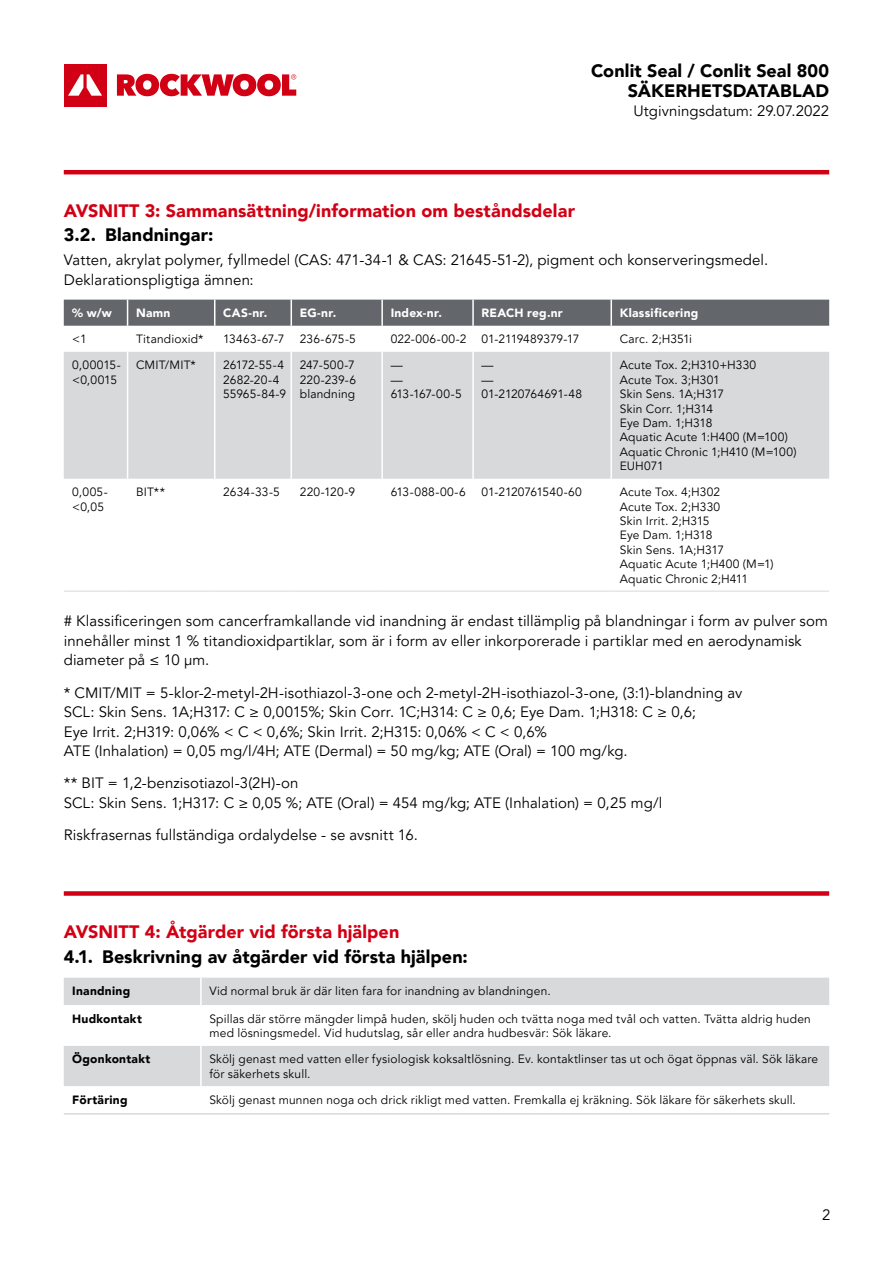
<style>
.page{position:relative;width:893px;height:1263px;background:#fff}
.page>*{position:absolute;margin:0;border:0;box-sizing:border-box;transform-origin:0 0}
.t1{font:900 18px/19.2px "Avenir LT Pro";letter-spacing:.005em;color:#000;text-align:right}
.t2{font:900 18px "Avenir LT Pro";letter-spacing:.005em;color:#d20014}
.t3{font:15px/19.5px "Avenir LT Pro";letter-spacing:.005em;color:#000}
.t4{font:12px/14.4px "Avenir LT Pro";letter-spacing:.015em;color:#000}
.t5{font:900 12px "Avenir LT Pro";letter-spacing:.025em;color:#fff}
.t6{font:900 12px "Avenir LT Pro";letter-spacing:.02em;color:#000}
.t7{font:12px/14.4px "Avenir LT Pro";letter-spacing:-.015em;color:#000}
.t8{font:12px "Avenir LT Pro";letter-spacing:-.005em;color:#000}
.t9{font:12px/14.4px "Avenir LT Pro";letter-spacing:-.01em;color:#000}
</style>
<div class="page">
<div style="left:64px;top:64px;width:42px;height:42px;background:#d20014"></div>
<svg style="left:68px;top:74px;width:34px;height:22px"></svg>
<svg style="left:117px;top:74px;width:179px;height:22px"></svg>
<hr style="left:64px;top:170px;width:765px;height:4px;background:#d20014">
<div style="left:64px;top:891px;width:765px;height:5px;background:#d20014"></div>
<div style="left:64px;top:352px;width:765px;height:127px;background:#d8d9da"></div>
<div style="left:64px;top:300px;width:765px;height:26px;background:#63666a"></div>
<hr style="left:127px;top:352px;width:1px;height:127px;background:#fff">
<hr style="left:214px;top:352px;width:1px;height:127px;background:#fff">
<hr style="left:291px;top:352px;width:1px;height:127px;background:#fff">
<hr style="left:381px;top:352px;width:2px;height:127px;background:#fff">
<hr style="left:472px;top:352px;width:2px;height:127px;background:#fff">
<hr style="left:610px;top:352px;width:2px;height:127px;background:#fff">
<hr style="left:64px;top:590px;width:64px;height:2px;background:#e6e6e6">
<hr style="left:128px;top:590px;width:87px;height:2px;background:#e6e6e6">
<hr style="left:215px;top:590px;width:76px;height:2px;background:#e6e6e6">
<hr style="left:291px;top:590px;width:91px;height:2px;background:#e6e6e6">
<hr style="left:382px;top:590px;width:91px;height:2px;background:#e6e6e6">
<hr style="left:473px;top:590px;width:138px;height:2px;background:#e6e6e6">
<hr style="left:611px;top:590px;width:218px;height:2px;background:#e6e6e6">
<div style="left:64px;top:978px;width:765px;height:27px;background:#d8d9da"></div>
<div style="left:64px;top:1046px;width:765px;height:40px;background:#d8d9da"></div>
<hr style="left:200px;top:978px;width:2px;height:27px;background:#fff">
<hr style="left:200px;top:1046px;width:2px;height:40px;background:#fff">
<hr style="left:64px;top:1113px;width:137px;height:1px;background:#d8d9da">
<hr style="left:201px;top:1113px;width:628px;height:1px;background:#d8d9da">
<h1 class="t1" style="left:591px;top:62px;width:240px">Conlit Seal / Conlit Seal 800<br>SÄKERHETSDATABLAD</h1>
<p class="t3" style="left:633px;top:101px;width:197px">Utgivningsdatum: 29.07.2022</p>
<h1 class="t2" style="left:64px;top:200px;width:513px">AVSNITT 3: Sammansättning/information om beståndsdelar</h1>
<h1 class="t1" style="left:64px;top:226px;width:151px">3.2. Blandningar:</h1>
<p class="t3" style="left:64px;top:251px;width:706px">Vatten, akrylat polymer, fyllmedel (CAS: 471-34-1 &amp; CAS: 21645-51-2), pigment och konserveringsmedel.<br>Deklarationspligtiga ämnen:</p>
<p class="t5" style="left:72px;top:306px;width:41px">% w/w</p>
<p class="t5" style="left:136px;top:306px;width:36px">Namn</p>
<p class="t5" style="left:223px;top:306px;width:46px">CAS-nr.</p>
<p class="t5" style="left:300px;top:306px;width:38px">EG-nr.</p>
<p class="t5" style="left:391px;top:306px;width:53px">Index-nr.</p>
<p class="t5" style="left:482px;top:306px;width:83px">REACH reg.nr</p>
<p class="t5" style="left:620px;top:306px;width:80px">Klassificering</p>
<p class="t4" style="left:72px;top:332px;width:16px">&lt;1</p>
<p class="t4" style="left:136px;top:332px;width:69px">Titandioxid*</p>
<p class="t4" style="left:223px;top:332px;width:63px">13463-67-7</p>
<p class="t4" style="left:300px;top:332px;width:58px">236-675-5</p>
<p class="t8" style="left:391px;top:332px;width:190px">022-006-00-2 01-2119489379-17</p>
<p class="t4" style="left:620px;top:332px;width:74px">Carc. 2;H351i</p>
<p class="t7" style="left:72px;top:358px;width:50px">0,00015- &lt;0,0015</p>
<p class="t4" style="left:136px;top:358px;width:61px">CMIT/MIT*</p>
<p class="t4" style="left:223px;top:358px;width:64px">26172-55-4<br>2682-20-4<br>55965-84-9</p>
<p class="t4" style="left:300px;top:358px;width:58px">247-500-7<br>220-239-6 blandning</p>
<p class="t4" style="left:391px;top:358px;width:72px">—<br>—<br>613-167-00-5</p>
<p class="t9" style="left:482px;top:358px;width:102px">—<br>—<br>01-2120764691-48</p>
<p class="t4" style="left:620px;top:358px;width:178px">Acute Tox. 2;H310+H330<br>Acute Tox. 3;H301<br>Skin Sens. 1A;H317<br>Skin Corr. 1;H314<br>Eye Dam. 1;H318<br>Aquatic Acute 1:H400 (M=100)<br>Aquatic Chronic 1;H410 (M=100)<br>EUH071</p>
<p class="t4" style="left:72px;top:485px;width:37px">0,005- &lt;0,05</p>
<p class="t4" style="left:136px;top:485px;width:30px">BIT**</p>
<p class="t4" style="left:223px;top:485px;width:58px">2634-33-5</p>
<p class="t4" style="left:300px;top:485px;width:57px">220-120-9</p>
<p class="t4" style="left:391px;top:485px;width:77px">613-088-00-6</p>
<p class="t7" style="left:482px;top:485px;width:102px">01-2120761540-60</p>
<p class="t4" style="left:620px;top:485px;width:155px">Acute Tox. 4;H302<br>Acute Tox. 2;H330<br>Skin Irrit. 2;H315<br>Eye Dam. 1;H318<br>Skin Sens. 1A;H317<br>Aquatic Acute 1;H400 (M=1)<br>Aquatic Chronic 2;H411</p>
<p class="t3" style="left:64px;top:612px;width:766px"># Klassificeringen som cancerframkallande vid inandning är endast tillämplig på blandningar i form av pulver som innehåller minst 1 % titandioxidpartiklar, som är i form av eller inkorporerade i partiklar med en aerodynamisk diameter på ≤ 10 μm.</p>
<p class="t3" style="left:64px;top:683px;width:680px">* CMIT/MIT = 5-klor-2-metyl-2H-isothiazol-3-one och 2-metyl-2H-isothiazol-3-one, (3:1)-blandning av SCL: Skin Sens. 1A;H317: C ≥ 0,0015%; Skin Corr. 1C;H314: C ≥ 0,6; Eye Dam. 1;H318: C ≥ 0,6;<br>Eye Irrit. 2;H319: 0,06% &lt; C &lt; 0,6%; Skin Irrit. 2;H315: 0,06% &lt; C &lt; 0,6%<br>ATE (Inhalation) = 0,05 mg/l/4H; ATE (Dermal) = 50 mg/kg; ATE (Oral) = 100 mg/kg.</p>
<p class="t3" style="left:64px;top:774px;width:600px">** BIT = 1,2-benzisotiazol-3(2H)-on<br>SCL: Skin Sens. 1;H317: C ≥ 0,05 %; ATE (Oral) = 454 mg/kg; ATE (Inhalation) = 0,25 mg/l</p>
<p class="t3" style="left:64px;top:825px;width:356px">Riskfrasernas fullständiga ordalydelse - se avsnitt 16.</p>
<h1 class="t2" style="left:64px;top:921px;width:337px">AVSNITT 4: Åtgärder vid första hjälpen</h1>
<h1 class="t1" style="left:64px;top:947px;width:406px">4.1. Beskrivning av åtgärder vid första hjälpen:</h1>
<p class="t6" style="left:72px;top:984px;width:59px">Inandning</p>
<p class="t4" style="left:209px;top:984px;width:343px">Vid normal bruk är där liten fara for inandning av blandningen.</p>
<p class="t6" style="left:72px;top:1011px;width:71px">Hudkontakt</p>
<p class="t4" style="left:209px;top:1012px;width:603px">Spillas där större mängder limpå huden, skölj huden och tvätta noga med tvål och vatten. Tvätta aldrig huden med lösningsmedel. Vid hudutslag, sår eller andra hudbesvär: Sök läkare.</p>
<p class="t6" style="left:72px;top:1052px;width:80px">Ögonkontakt</p>
<p class="t4" style="left:209px;top:1052px;width:610px">Skölj genast med vatten eller fysiologisk koksaltlösning. Ev. kontaktlinser tas ut och ögat öppnas väl. Sök läkare för säkerhets skull.</p>
<p class="t6" style="left:72px;top:1092px;width:57px">Förtäring</p>
<p class="t4" style="left:209px;top:1093px;width:588px">Skölj genast munnen noga och drick rikligt med vatten. Fremkalla ej kräkning. Sök läkare för säkerhets skull.</p>
<p class="t3" style="left:822px;top:1206px;width:10px">2</p>
</div>
